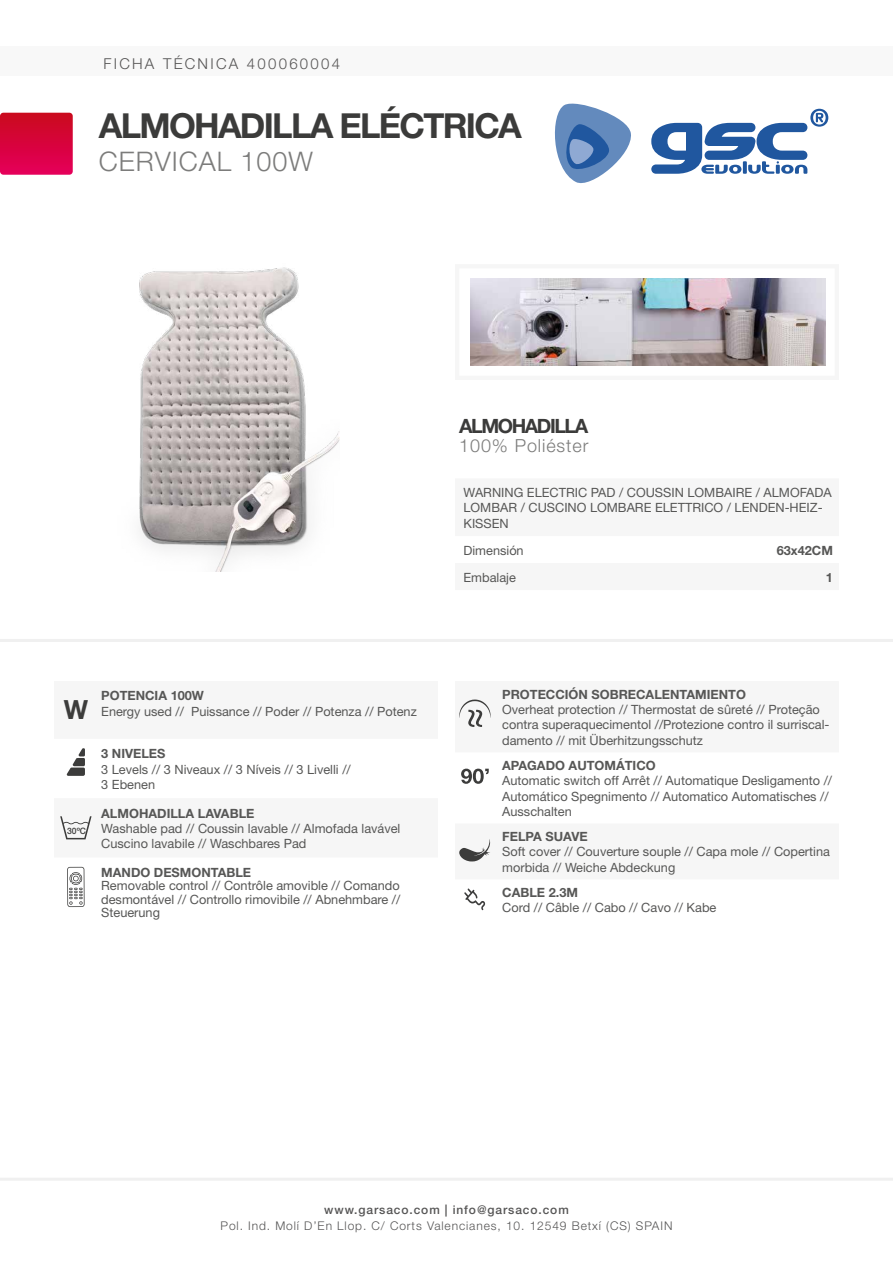
<style>
.page{position:relative;width:893px;height:1263px;background:#fff}
.page>*{position:absolute;margin:0;border:0;box-sizing:border-box;transform-origin:0 0}
.t1{font:700 34.5px "Helvetica Neue";letter-spacing:-.05em;color:#3b3b3a}
.t2{font:300 27px "Helvetica Neue";letter-spacing:.035em;color:#7c7c7b}
.t3{font:700 26.4px "Helvetica Neue";color:#3c3c3b}
.t4{font:700 19.65px "Helvetica Neue";letter-spacing:-.075em;color:#3b3b3a}
.t5{font:300 18px "Helvetica Neue";letter-spacing:.05em;color:#7c7c7b}
.t6{font:300 15px "Helvetica Neue";letter-spacing:.15em;color:#565555}
.t7{font:12.75px/15.3px "Helvetica Neue";color:#575756}
.t8{font:700 12.75px "Helvetica Neue";color:#575756}
.t9{font:700 12.75px "Helvetica Neue";color:#575756}
.t10{font:300 12px "Helvetica Neue";letter-spacing:.075em;color:#565555}
.t11{font:500 12px "Helvetica Neue";letter-spacing:.075em;color:#565555}
.t12{font:500 8.85px "Helvetica Neue";color:#3c3c3b}
</style>
<div class="page">
<svg style="left:651px;top:109px;width:177px;height:65px"></svg>
<svg style="left:554px;top:103px;width:77px;height:81px"></svg>
<hr style="left:0;top:1178px;width:893px;height:3px;background:#f0f0f0">
<div style="left:0;top:47px;width:893px;height:29px;background:#f8f8f8"></div>
<svg style="left:0;top:113px;width:73px;height:62px;background:#d7063d"></svg>
<img style="left:471px;top:278px;width:355px;height:88px">
<hr style="left:0;top:639px;width:893px;height:3px;background:#f0f0f0">
<svg style="left:66px;top:748px;width:19px;height:28px"></svg>
<svg style="left:60px;top:816px;width:32px;height:23px"></svg>
<svg style="left:67px;top:867px;width:18px;height:40px"></svg>
<img style="left:139px;top:267px;width:200px;height:305px">
<svg style="left:459px;top:699px;width:32px;height:28px"></svg>
<svg style="left:464px;top:888px;width:21px;height:22px"></svg>
<svg style="left:459px;top:839px;width:32px;height:22px"></svg>
<svg style="left:461px;top:769px;width:28px;height:15px"></svg>
<p class="t6" style="left:103px;top:54px;width:238px">FICHA TÉCNICA 400060004</p>
<h1 class="t1" style="left:99px;top:104px;width:424px">ALMOHADILLA ELÉCTRICA</h1>
<h2 class="t2" style="left:99px;top:145px;width:216px">CERVICAL 100W</h2>
<h3 class="t3" style="left:64px;top:694px;width:26px">W</h3>
<p class="t12" style="left:67px;top:825px;width:21px">30ºC</p>
<p class="t8" style="left:101px;top:688px;width:104px">POTENCIA 100W</p>
<p class="t7" style="left:101px;top:703px;width:317px">Energy used // Puissance // Poder // Potenza // Potenz</p>
<p class="t8" style="left:101px;top:746px;width:66px">3 NIVELES</p>
<p class="t7" style="left:101px;top:761px;width:251px">3 Levels // 3 Niveaux // 3 Níveis // 3 Livelli //<br>3 Ebenen</p>
<p class="t9" style="left:101px;top:805px;width:155px">ALMOHADILLA LAVABLE</p>
<p class="t7" style="left:101px;top:820px;width:301px">Washable pad // Coussin lavable // Almofada lavável<br>Cuscino lavabile // Waschbares Pad</p>
<p class="t8" style="left:101px;top:864px;width:151px">MANDO DESMONTABLE</p>
<p class="t7" style="left:101px;top:879px;width:301px;line-height:13.5px;text-align:justify">Removable control // Contrôle amovible // Comando desmontável // Controllo rimovibile // Abnehmbare // Steuerung</p>
<h3 class="t4" style="left:459px;top:414px;width:131px">ALMOHADILLA</h3>
<h3 class="t5" style="left:459px;top:434px;width:131px">100% Poliéster</h3>
<p class="t7" style="left:463px;top:485px;width:370px">WARNING ELECTRIC PAD / COUSSIN LOMBAIRE / ALMOFADA<br>LOMBAR / CUSCINO LOMBARE ELETTRICO / LENDEN-HEIZ-<br>KISSEN</p>
<p class="t7" style="left:463px;top:542px;width:62px">Dimensión</p>
<p class="t8" style="left:777px;top:542px;width:58px">63x42CM</p>
<p class="t7" style="left:463px;top:569px;width:54px">Embalaje</p>
<p class="t8" style="left:826px;top:569px;width:9px">1</p>
<p class="t8" style="left:502px;top:686px;width:245px">PROTECCIÓN SOBRECALENTAMIENTO</p>
<p class="t7" style="left:502px;top:702px;width:329px">Overheat protection // Thermostat de sûreté // Proteção contra superaquecimentol //Protezione contro il surriscal&shy;damento // mit Überhitzungsschutz</p>
<p class="t8" style="left:502px;top:757px;width:155px">APAGADO AUTOMÁTICO</p>
<p class="t7" style="left:502px;top:773px;width:331px">Automatic switch off Arrêt // Automatique Desligamento //<br>Automático Spegnimento // Automatico Automatisches //<br>Ausschalten</p>
<p class="t9" style="left:502px;top:829px;width:87px">FELPA SUAVE</p>
<p class="t7" style="left:502px;top:844px;width:329px">Soft cover // Couverture souple // Capa mole // Copertina morbida // Weiche Abdeckung</p>
<p class="t8" style="left:502px;top:885px;width:77px">CABLE 2.3M</p>
<p class="t7" style="left:502px;top:900px;width:216px">Cord // Câble // Cabo // Cavo // Kabe</p>
<p class="t11" style="left:324px;top:1202px;width:246px">www.garsaco.com | info@garsaco.com</p>
<p class="t10" style="left:221px;top:1219px;width:453px">Pol. Ind. Molí D’En Llop. C/ Corts Valencianes, 10. 12549 Betxí (CS) SPAIN</p>
</div>
